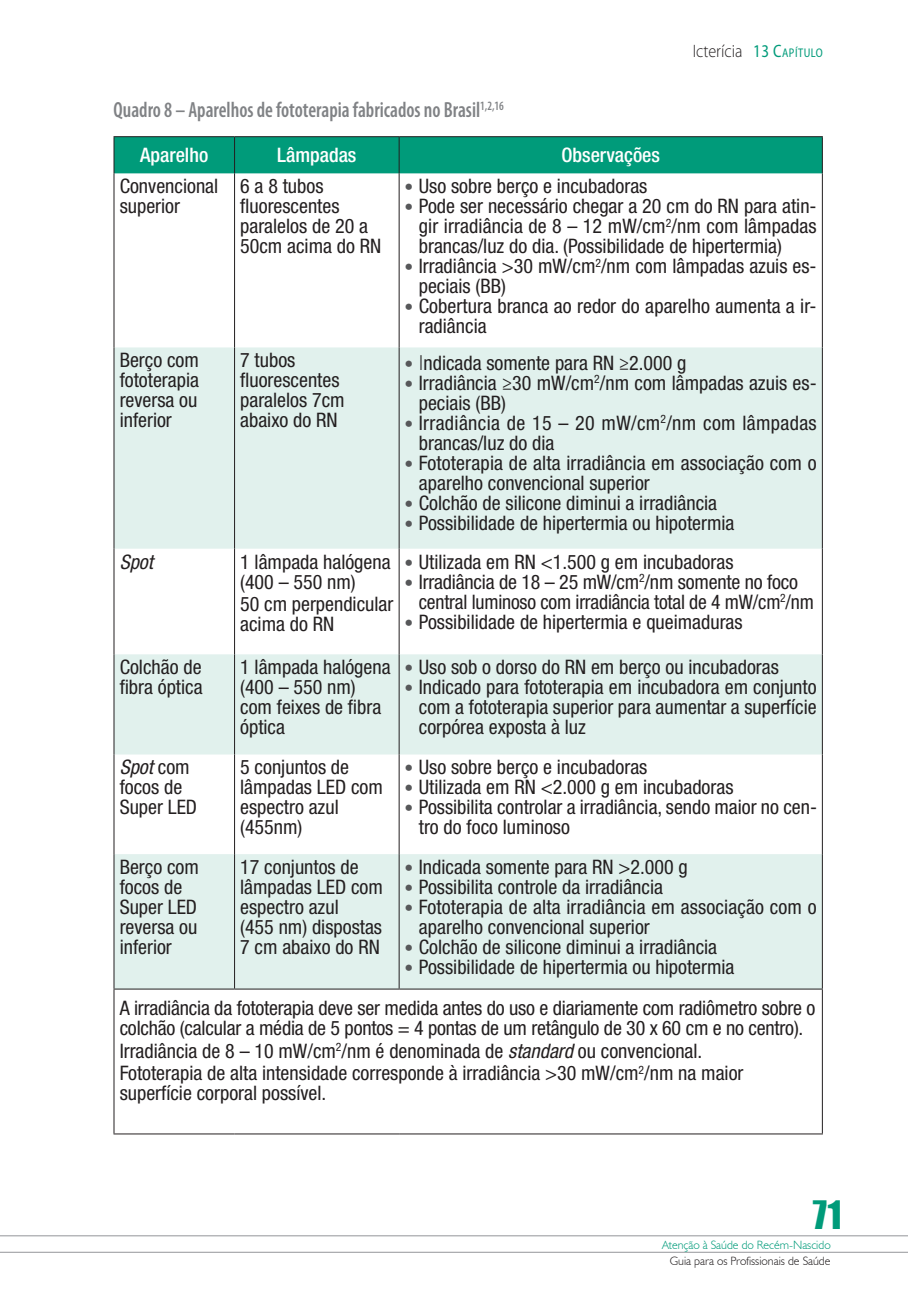
<style>
.page{position:relative;width:908px;height:1304px;background:#fff}
.page>*{position:absolute;margin:0;border:0;box-sizing:border-box;transform-origin:0 0}
.t1{font:36px "Impact";color:#009b7a}
.t2{font:600 condensed 22px "Myriad Pro";color:#808285;scale:.9 1}
.t3{font:condensed 20px/20px "Helvetica Neue LT Std";color:#231f20}
.t4{font:500 condensed 20px "Helvetica Neue LT Std";color:#fff}
.t5{font:italic condensed 20px "Helvetica Neue LT Std";color:#231f20}
.t6{font:300 18px "Myriad Pro";color:#231f20;scale:.9 1}
.t7{font:300 12px "Humanist 521 BT";color:#231f20}
.t8{font:300 12px "Humanist 521 BT";color:#009b7a}
.s1{font-weight:400;font-stretch:semi-condensed;color:#009b7a}
.s2{font-weight:400;font-stretch:semi-condensed;font-size:12.6px;color:#009b7a}
.s3{font-family:"Myriad Pro";font-weight:700;font-stretch:normal;font-size:24px;color:#57585a}
.s4{font-family:"Myriad Pro";font-weight:300;font-stretch:normal;font-size:22px}
.s5{font-style:italic}
</style>
<div class="page">
<hr style="left:0;top:1235px;width:907px;height:1px;background:#949599">
<hr style="left:0;top:1252px;width:907px;height:1px;background:#949599">
<div style="left:114px;top:137px;width:707px;height:36px;background:#009b7a"></div>
<svg style="left:114px;top:347px;width:707px;height:642px;fill:#e1f1ed"></svg>
<hr style="left:113px;top:136px;width:121px;height:1px;background:#231f20">
<hr style="left:113px;top:137px;width:1px;height:36px;background:#231f20">
<hr style="left:234px;top:136px;width:165px;height:1px;background:#231f20">
<hr style="left:234px;top:137px;width:1px;height:36px;background:#231f20">
<hr style="left:399px;top:136px;width:423px;height:1px;background:#231f20">
<hr style="left:398px;top:137px;width:1px;height:36px;background:#231f20">
<hr style="left:821px;top:137px;width:1px;height:36px;background:#231f20">
<hr style="left:113px;top:173px;width:1px;height:174px;background:#231f20">
<hr style="left:234px;top:173px;width:1px;height:174px;background:#231f20">
<hr style="left:398px;top:173px;width:1px;height:174px;background:#231f20">
<hr style="left:821px;top:173px;width:1px;height:174px;background:#231f20">
<hr style="left:113px;top:347px;width:1px;height:202px;background:#231f20">
<hr style="left:234px;top:347px;width:1px;height:202px;background:#231f20">
<hr style="left:398px;top:347px;width:1px;height:202px;background:#231f20">
<hr style="left:821px;top:347px;width:1px;height:202px;background:#231f20">
<hr style="left:113px;top:549px;width:1px;height:105px;background:#231f20">
<hr style="left:234px;top:549px;width:1px;height:105px;background:#231f20">
<hr style="left:398px;top:549px;width:1px;height:105px;background:#231f20">
<hr style="left:821px;top:549px;width:1px;height:105px;background:#231f20">
<hr style="left:113px;top:654px;width:1px;height:100px;background:#231f20">
<hr style="left:234px;top:654px;width:1px;height:100px;background:#231f20">
<hr style="left:398px;top:654px;width:1px;height:100px;background:#231f20">
<hr style="left:821px;top:654px;width:1px;height:100px;background:#231f20">
<hr style="left:113px;top:754px;width:1px;height:100px;background:#231f20">
<hr style="left:234px;top:754px;width:1px;height:100px;background:#231f20">
<hr style="left:398px;top:754px;width:1px;height:100px;background:#231f20">
<hr style="left:821px;top:754px;width:1px;height:100px;background:#231f20">
<hr style="left:113px;top:854px;width:1px;height:135px;background:#231f20">
<hr style="left:234px;top:854px;width:1px;height:135px;background:#231f20">
<hr style="left:398px;top:854px;width:1px;height:135px;background:#231f20">
<hr style="left:821px;top:854px;width:1px;height:135px;background:#231f20">
<hr style="left:113px;top:990px;width:1px;height:143px;background:#231f20">
<hr style="left:821px;top:990px;width:1px;height:143px;background:#231f20">
<hr style="left:113px;top:1133px;width:121px;height:1px;background:#231f20">
<hr style="left:234px;top:1133px;width:165px;height:1px;background:#231f20">
<hr style="left:399px;top:1133px;width:423px;height:1px;background:#231f20">
<hr style="left:113px;top:989px;width:121px;height:1px;background:#231f20">
<hr style="left:234px;top:989px;width:165px;height:1px;background:#231f20">
<hr style="left:399px;top:989px;width:423px;height:1px;background:#231f20">
<p class="t6" style="left:692px;top:40px;width:146px">Icterícia <span class="s1">13</span> <span class="s1">C</span><span class="s2">APÍTULO</span></p>
<p class="t2" style="left:113px;top:96px;width:435px">Quadro 8 – Aparelhos de fototerapia fabricados no Brasil<sup>1,2,16</sup></p>
<p class="t4" style="left:140px;top:143px;width:70px">Aparelho</p>
<p class="t4" style="left:277px;top:143px;width:81px">Lâmpadas</p>
<p class="t4" style="left:561px;top:143px;width:100px">Observações</p>
<p class="t3" style="left:120px;top:176px;width:100px">Convencional superior</p>
<p class="t3" style="left:240px;top:176px;width:142px">6 a 8 tubos fluorescentes paralelos de 20 a<br>50cm acima do RN</p>
<p class="t3" style="left:404px;top:176px;width:244px"><span class="s3">•</span> Uso sobre berço e incubadoras</p>
<p class="t3" style="left:418px;top:196px;width:399px;text-align:justify;text-indent:-14px"><span class="s3">•</span> Pode ser necessário chegar a 20 cm do RN para atin&shy;gir irradiância de 8 – 12 mW/cm<sup>2</sup>/nm com lâmpadas brancas/luz do dia. (Possibilidade de hipertermia)</p>
<p class="t3" style="left:418px;top:256px;width:399px;text-indent:-14px"><span class="s3">•</span> Irradiância &gt;30 mW/cm<sup>2</sup>/nm com lâmpadas azuis es&shy;peciais (BB)</p>
<p class="t3" style="left:418px;top:296px;width:399px;text-indent:-14px"><span class="s3">•</span> Cobertura branca ao redor do aparelho aumenta a ir&shy;radiância</p>
<p class="t3" style="left:120px;top:350px;width:81px;text-align:justify">Berço com fototerapia reversa ou inferior</p>
<p class="t3" style="left:240px;top:350px;width:106px">7 tubos fluorescentes paralelos 7cm abaixo do RN</p>
<p class="t3" style="left:404px;top:352px;width:283px"><span class="s3">•</span> <span class="s4">I</span>ndicada somente para RN ≥2.000 g</p>
<p class="t3" style="left:418px;top:372px;width:399px;text-indent:-14px"><span class="s3">•</span> Irradiância ≥30 mW/cm<sup>2</sup>/nm com lâmpadas azuis es&shy;peciais (BB)</p>
<p class="t3" style="left:418px;top:412px;width:399px;text-indent:-14px"><span class="s3">•</span> Irradiância de 15 – 20 mW/cm<sup>2</sup>/nm com lâmpadas brancas/luz do dia</p>
<p class="t3" style="left:418px;top:452px;width:399px;text-indent:-14px"><span class="s3">•</span> Fototerapia de alta irradiância em associação com o aparelho convencional superior</p>
<p class="t3" style="left:404px;top:492px;width:314px"><span class="s3">•</span> Colchão de silicone diminui a irradiância</p>
<p class="t3" style="left:404px;top:512px;width:331px"><span class="s3">•</span> Possibilidade de hipertermia ou hipotermia</p>
<p class="t5" style="left:120px;top:550px;width:35px">Spot</p>
<p class="t3" style="left:240px;top:551px;width:152px">1 lâmpada halógena (400 – 550 nm)</p>
<p class="t3" style="left:240px;top:594px;width:155px">50 cm perpendicular acima do RN</p>
<p class="t3" style="left:404px;top:551px;width:330px"><span class="s3">•</span> Utilizada em RN &lt;1.500 g em incubadoras</p>
<p class="t3" style="left:418px;top:571px;width:396px;text-indent:-14px"><span class="s3">•</span> Irradiância de 18 – 25 mW/cm<sup>2</sup>/nm somente no foco central luminoso com irradiância total de 4 mW/cm<sup>2</sup>/nm</p>
<p class="t3" style="left:404px;top:611px;width:339px"><span class="s3">•</span> Possibilidade de hipertermia e queimaduras</p>
<p class="t3" style="left:120px;top:657px;width:84px">Colchão de fibra óptica</p>
<p class="t3" style="left:240px;top:657px;width:152px">1 lâmpada halógena (400 – 550 nm) com feixes de fibra óptica</p>
<p class="t3" style="left:404px;top:657px;width:375px"><span class="s3">•</span> Uso sob o dorso do RN em berço ou incubadoras</p>
<p class="t3" style="left:418px;top:677px;width:399px;text-align:justify;text-indent:-14px"><span class="s3">•</span> Indicado para fototerapia em incubadora em conjunto com a fototerapia superior para aumentar a superfície corpórea exposta à luz</p>
<p class="t3" style="left:120px;top:757px;width:79px"><span class="s5">Spot</span> com focos de<br>Super LED</p>
<p class="t3" style="left:240px;top:757px;width:144px">5 conjuntos de lâmpadas LED com espectro azul (455nm)</p>
<p class="t3" style="left:404px;top:757px;width:244px"><span class="s3">•</span> Uso sobre berço e incubadoras</p>
<p class="t3" style="left:404px;top:777px;width:330px"><span class="s3">•</span> Utilizada em RN &lt;2.000 g em incubadoras</p>
<p class="t3" style="left:418px;top:797px;width:399px;text-indent:-14px"><span class="s3">•</span> Possibilita controlar a irradiância, sendo maior no cen&shy;tro do foco luminoso</p>
<p class="t3" style="left:120px;top:857px;width:81px">Berço com focos de<br>Super LED reversa ou inferior</p>
<p class="t3" style="left:240px;top:857px;width:144px">17 conjuntos de lâmpadas LED com espectro azul<br>(455 nm) dispostas<br>7 cm abaixo do RN</p>
<p class="t3" style="left:404px;top:857px;width:284px"><span class="s3">•</span> Indicada somente para RN &gt;2.000 g</p>
<p class="t3" style="left:404px;top:877px;width:259px"><span class="s3">•</span> Possibilita controle da irradiância</p>
<p class="t3" style="left:418px;top:897px;width:399px;text-indent:-14px"><span class="s3">•</span> Fototerapia de alta irradiância em associação com o aparelho convencional superior</p>
<p class="t3" style="left:404px;top:937px;width:314px"><span class="s3">•</span> Colchão de silicone diminui a irradiância</p>
<p class="t3" style="left:120px;top:947px;width:697px;line-height:40.6px;text-indent:285px"><span class="s3">•</span> Possibilidade de hipertermia ou hipotermia<br>A irradiância da fototerapia deve ser medida antes do uso e diariamente com radiômetro sobre o</p>
<p class="t3" style="left:120px;top:1016px;width:685px;line-height:22.8px">colchão (calcular a média de 5 pontos = 4 pontas de um retângulo de 30 x 60 cm e no centro).<br>Irradiância de 8 – 10 mW/cm<sup>2</sup>/nm é denominada de <span class="s5">standard</span> ou convencional.<br>Fototerapia de alta intensidade corresponde à irradiância &gt;30 mW/cm<sup>2</sup>/nm na maior</p>
<p class="t3" style="left:120px;top:1083px;width:208px">superfície corporal possível.</p>
<h1 class="t1" style="left:812px;top:1187px;width:30px">71</h1>
<p class="t8" style="left:661px;top:1237px;width:170px">Atenção à Saúde do Recém-Nascido</p>
<p class="t7" style="left:669px;top:1254px;width:162px">Guia para os Profissionais de Saúde</p>
</div>
